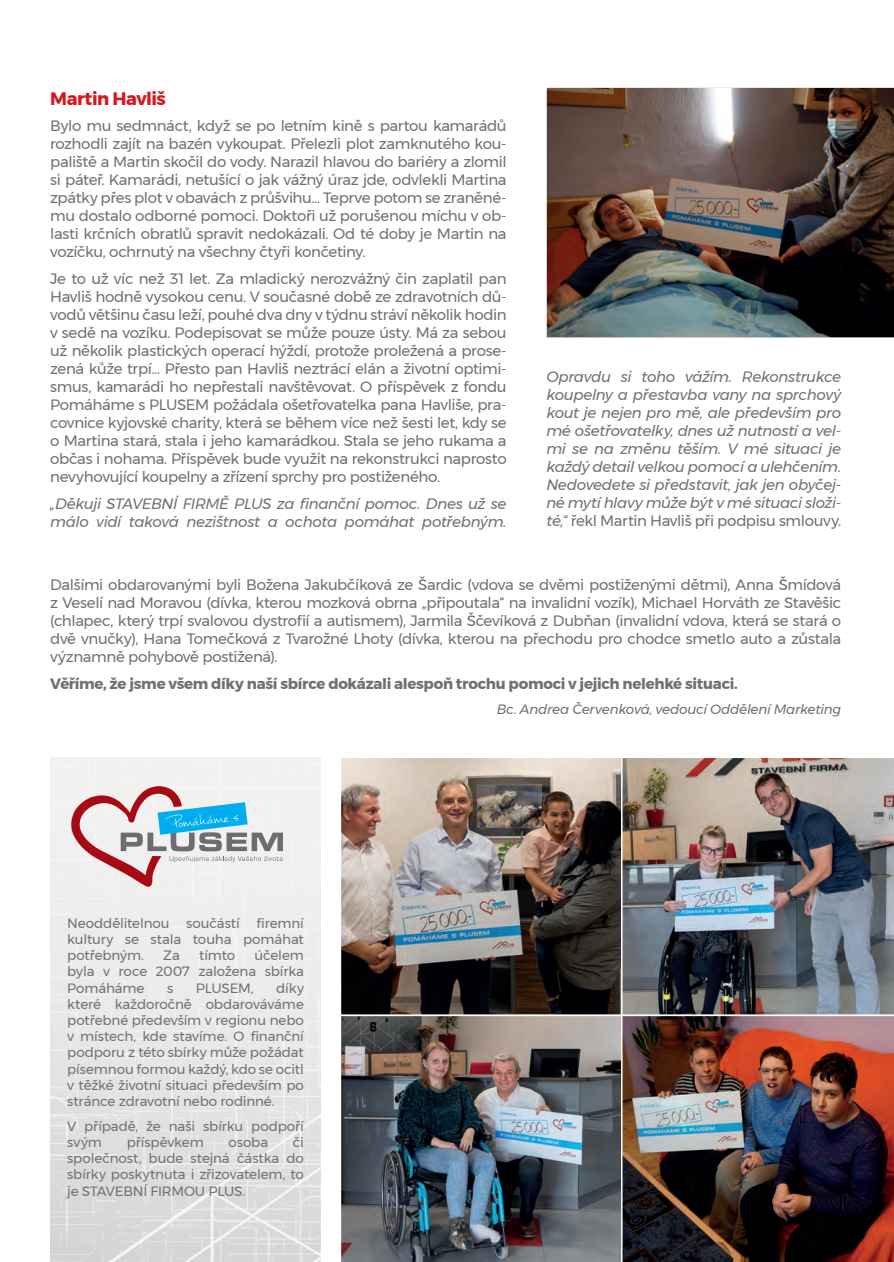
<style>
.page{position:relative;width:894px;height:1262px;background:#fff}
.page>*{position:absolute;margin:0;border:0;box-sizing:border-box;transform-origin:0 0}
.t1{font:700 18px "Montserrat";letter-spacing:-.025em;color:#d7171f}
.t2{font:15px/18px "Montserrat";letter-spacing:-.025em;color:#717074;text-align:justify}
.t3{font:italic 15px/18px "Montserrat";letter-spacing:-.025em;color:#717074}
.t4{font:700 15px "Montserrat";letter-spacing:-.02em;color:#717074}
.t5{font:13.5px/16.2px "Montserrat";letter-spacing:-.01em;color:#717074;text-align:justify}
.t6{font:italic 13.5px "Montserrat";letter-spacing:-.02em;color:#717074}
.s1{font-style:normal}
</style>
<div class="page">
<img style="left:546px;top:87px;width:348px;height:251px">
<img style="left:50px;top:757px;width:271px;height:504px">
<img style="left:343px;top:759px;width:276px;height:253px">
<div style="left:340px;top:756px;width:282px;height:259px;border:2px solid #fff"></div>
<img style="left:340px;top:1014px;width:281px;height:247px">
<img style="left:621px;top:756px;width:273px;height:258px">
<img style="left:621px;top:1014px;width:273px;height:247px">
<svg style="left:71px;top:786px;width:212px;height:101px"></svg>
<p class="t1" style="left:50px;top:84px;width:117px">Martin Havliš</p>
<p class="t2" style="left:50px;top:117px;width:458px">Bylo mu sedmnáct, když se po letním kině s partou kamarádů rozhodli zajít na bazén vykoupat. Přelezli plot zamknutého kou&shy;paliště a Martin skočil do vody. Narazil hlavou do bariéry a zlomil si páteř. Kamarádi, netušící o jak vážný úraz jde, odvlekli Martina zpátky přes plot v obavách z průšvihu… Teprve potom se zraněné&shy;mu dostalo odborné pomoci. Doktoři už porušenou míchu v ob&shy;lasti krčních obratlů spravit nedokázali. Od té doby je Martin na vozíčku, ochrnutý na všechny čtyři končetiny.</p>
<p class="t2" style="left:50px;top:269px;width:458px">Je to už víc než 31 let. Za mladický nerozvážný čin zaplatil pan Havliš hodně vysokou cenu. V současné době ze zdravotních dů&shy;vodů většinu času leží, pouhé dva dny v týdnu stráví několik hodin v sedě na vozíku. Podepisovat se může pouze ústy. Má za sebou už několik plastických operací hýždí, protože proležená a prose&shy;zená kůže trpí… Přesto pan Havliš neztrácí elán a životní optimi&shy;smus, kamarádi ho nepřestali navštěvovat. O příspěvek z fondu Pomáháme s PLUSEM požádala ošetřovatelka pana Havliše, pra&shy;covnice kyjovské charity, která se během více než šesti let, kdy se o Martina stará, stala i jeho kamarádkou. Stala se jeho rukama a občas i nohama. Příspěvek bude využit na rekonstrukci naprosto nevyhovující koupelny a zřízení sprchy pro postiženého.</p>
<p class="t3" style="left:50px;top:494px;width:458px">„Děkuji STAVEBNÍ FIRMĚ PLUS za finanční pomoc. Dnes už se málo vidí taková nezištnost a ochota pomáhat potřebným.</p>
<p class="t3" style="left:546px;top:368px;width:296px;text-align:justify">Opravdu si toho vážím. Rekonstrukce koupelny a přestavba vany na sprchový kout je nejen pro mě, ale především pro mé ošetřovatelky, dnes už nutností a vel&shy;mi se na změnu těším. V mé situaci je každý detail velkou pomocí a ulehčením.<br>Nedovedete si představit, jak jen obyčej&shy;né mytí hlavy může být v mé situaci složi&shy;té,“ <span class="s1">řekl Martin Havliš při podpisu smlouvy.</span></p>
<p class="t2" style="left:50px;top:575px;width:792px">Dalšími obdarovanými byli Božena Jakubčíková ze Šardic (vdova se dvěmi postiženými dětmi), Anna Šmídová z Veselí nad Moravou (dívka, kterou mozková obrna „připoutala“ na invalidní vozík), Michael Horváth ze Stavěšic (chlapec, který trpí svalovou dystrofií a autismem), Jarmila Ščevíková z Dubňan (invalidní vdova, která se stará o dvě vnučky), Hana Tomečková z Tvarožné Lhoty (dívka, kterou na přechodu pro chodce smetlo auto a zůstala významně pohybově postižená).</p>
<p class="t4" style="left:50px;top:671px;width:689px">Věříme, že jsme všem díky naší sbírce dokázali alespoň trochu pomoci v jejich nelehké situaci.</p>
<p class="t6" style="left:497px;top:698px;width:346px">Bc. Andrea Červenková, vedoucí Oddělení Marketing</p>
<p class="t5" style="left:67px;top:914px;width:238px">Neoddělitelnou součástí firemní kultury se stala touha pomáhat potřebným.</p>
<p class="t5" style="left:67px;top:946px;width:238px;text-indent:187px">účelem byla v roce 2007 založena sbírka Pomáháme</p>
<p class="t5" style="left:163px;top:946px;width:18px">Za</p>
<p class="t5" style="left:199px;top:946px;width:37px">tímto</p>
<p class="t5" style="left:67px;top:979px;width:238px;text-indent:209px">díky které každoročně obdarováváme potřebné především v regionu nebo v místech, kde stavíme. O finanční podporu z této sbírky může požádat písemnou formou každý, kdo se ocitl v těžké životní situaci především po stránce zdravotní nebo rodinné.</p>
<p class="t5" style="left:67px;top:1117px;width:238px">V případě, že naši sbírku podpoří svým</p>
<p class="t5" style="left:167px;top:979px;width:8px">s</p>
<p class="t5" style="left:196px;top:979px;width:59px">PLUSEM,</p>
<p class="t5" style="left:127px;top:1133px;width:79px">příspěvkem</p>
<p class="t5" style="left:228px;top:1133px;width:41px">osoba</p>
<p class="t5" style="left:67px;top:1133px;width:238px;text-indent:226px">či společnost, bude stejná částka do sbírky poskytnuta i zřizovatelem, to je STAVEBNÍ FIRMOU PLUS.</p>
</div>
